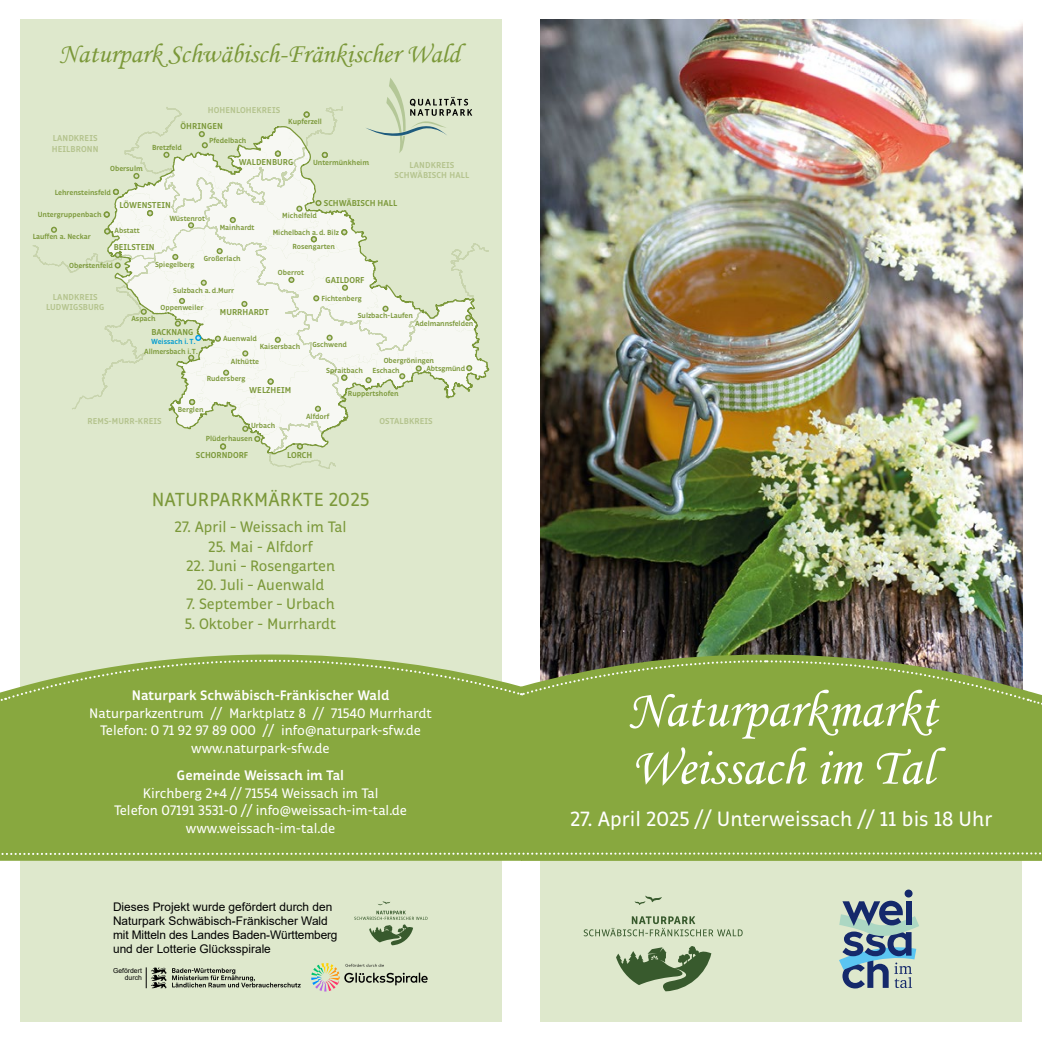
<style>
.page{position:relative;width:1042px;height:1042px;background:#fff}
.page>*{position:absolute;margin:0;border:0;box-sizing:border-box;transform-origin:0 0}
.t1{font:52.5px/57.8px "Monotype Corsiva SE";color:#fff}
.t2{font:27.12px "Monotype Corsiva SE";color:#7b9839}
.t3{font:21px "Respublika FY";color:#fff}
.t4{font:19.25px "Respublika FY";letter-spacing:.01em;color:#7b9839}
.t5{font:15.4px "Respublika FY";color:#7b9839}
.t6{font:14px/17.5px "Respublika FY";color:#fff;text-align:center}
.t7{font:700 14px "Respublika FY";color:#fff}
.t8{font:11.9px/14px "Arial";color:#000}
.t9{font:700 8.75px/10.5px "Respublika FY";letter-spacing:.01em;color:#b4c38d;text-align:center}
.t10{font:700 8.75px "Respublika FY";color:#7b9839}
.t11{font:700 7.52px "Respublika FY";color:#7b9839}
.t12{font:700 7.52px "Respublika FY";color:#009bcf}
.t13{font:6.83px/7.2px "Arial";color:#000;text-align:right}
</style>
<div class="page">
<img style="left:541px;top:20px;width:481px;height:634px">
<div style="left:541px;top:826px;width:481px;height:196px;background:#dee8cc"></div>
<div style="left:522px;top:654px;width:520px;height:207px;background:#88a83f"></div>
<div style="left:20px;top:20px;width:481px;height:1002px;background:#dee8cc"></div>
<div style="left:0;top:654px;width:522px;height:207px;background:#88a83f"></div>
<svg style="left:0;top:659px;width:1042px;height:50px;background:#91ab54"></svg>
<svg style="left:0;top:852px;width:1042px;height:3px;background:#a6be70"></svg>
<svg style="left:584px;top:895px;width:158px;height:96px"></svg>
<svg style="left:51px;top:227px;width:6px;height:6px"></svg>
<svg style="left:104px;top:78px;width:385px;height:376px"></svg>
<div style="left:904px;top:889px;width:8px;height:8px;background:#15296b;border-radius:50%"></div>
<svg style="left:839px;top:900px;width:80px;height:88px"></svg>
<svg style="left:354px;top:901px;width:73px;height:44px"></svg>
<svg style="left:172px;top:968px;width:129px;height:19px"></svg>
<svg style="left:146px;top:967px;width:20px;height:21px"></svg>
<svg style="left:311px;top:963px;width:117px;height:28px"></svg>
<h2 class="t2" style="left:59px;top:37px;width:402px">Naturpark Schwäbisch-Fränkischer Wald</h2>
<p class="t9" style="left:52px;top:133px;width:48px;text-align:left">LANDKREIS<br>HEILBRONN</p>
<p class="t9" style="left:208px;top:105px;width:74px">HOHENLOHEKREIS</p>
<p class="t10" style="left:180px;top:121px;width:44px">ÖHRINGEN</p>
<p class="t11" style="left:152px;top:143px;width:31px">Bretzfeld</p>
<p class="t11" style="left:209px;top:136px;width:39px">Pfedelbach</p>
<p class="t11" style="left:288px;top:116px;width:35px">Kupferzell</p>
<p class="t11" style="left:110px;top:164px;width:34px">Obersulm</p>
<p class="t10" style="left:120px;top:200px;width:53px">LÖWENSTEIN</p>
<p class="t11" style="left:55px;top:187px;width:58px">Lehrensteinsfeld</p>
<p class="t11" style="left:38px;top:210px;width:65px">Untergruppenbach</p>
<p class="t11" style="left:169px;top:214px;width:37px">Wüstenrot</p>
<p class="t11" style="left:33px;top:232px;width:60px">Lauffen a. Neckar</p>
<p class="t11" style="left:114px;top:226px;width:27px">Abstatt</p>
<p class="t10" style="left:114px;top:241px;width:42px">BEILSTEIN</p>
<p class="t10" style="left:239px;top:157px;width:56px">WALDENBURG</p>
<p class="t11" style="left:313px;top:157px;width:58px">Untermünkheim</p>
<p class="t9" style="left:395px;top:160px;width:76px">LANDKREIS<br>SCHWÄBISCH HALL</p>
<p class="t10" style="left:324px;top:197px;width:75px">SCHWÄBISCH HALL</p>
<p class="t11" style="left:220px;top:222px;width:36px">Mainhardt</p>
<p class="t11" style="left:282px;top:211px;width:36px">Michelfeld</p>
<p class="t11" style="left:292px;top:241px;width:44px">Rosengarten</p>
<p class="t11" style="left:273px;top:227px;width:68px">Michelbach a. d. Bilz</p>
<p class="t11" style="left:69px;top:261px;width:45px">Oberstenfeld</p>
<p class="t9" style="left:46px;top:292px;width:60px">LANDKREIS<br>LUDWIGSBURG</p>
<p class="t11" style="left:155px;top:260px;width:41px">Spiegelberg</p>
<p class="t11" style="left:204px;top:254px;width:38px">Großerlach</p>
<p class="t11" style="left:173px;top:285px;width:62px">Sulzbach a. d.Murr</p>
<p class="t11" style="left:278px;top:268px;width:28px">Oberrot</p>
<p class="t10" style="left:325px;top:274px;width:41px">GAILDORF</p>
<p class="t11" style="left:321px;top:293px;width:42px">Fichtenberg</p>
<p class="t11" style="left:160px;top:303px;width:44px">Oppenweiler</p>
<p class="t10" style="left:220px;top:306px;width:51px">MURRHARDT</p>
<p class="t11" style="left:358px;top:311px;width:57px">Sulzbach-Laufen</p>
<p class="t11" style="left:131px;top:314px;width:26px">Aspach</p>
<p class="t11" style="left:415px;top:319px;width:60px">Adelmannsfelden</p>
<p class="t11" style="left:426px;top:363px;width:40px">Abtsgmünd</p>
<p class="t10" style="left:151px;top:326px;width:44px">BACKNANG</p>
<p class="t11" style="left:144px;top:347px;width:55px">Allmersbach i. T.</p>
<p class="t12" style="left:151px;top:336px;width:46px">Weissach i. T.</p>
<p class="t11" style="left:223px;top:334px;width:35px">Auenwald</p>
<p class="t11" style="left:260px;top:341px;width:42px">Kaisersbach</p>
<p class="t11" style="left:312px;top:340px;width:36px">Gschwend</p>
<p class="t11" style="left:384px;top:356px;width:52px">Obergröningen</p>
<p class="t11" style="left:231px;top:357px;width:30px">Althütte</p>
<p class="t11" style="left:326px;top:366px;width:38px">Spraitbach</p>
<p class="t11" style="left:348px;top:388px;width:52px">Ruppertshofen</p>
<p class="t11" style="left:372px;top:366px;width:29px">Eschach</p>
<p class="t11" style="left:207px;top:374px;width:40px">Rudersberg</p>
<p class="t10" style="left:249px;top:385px;width:44px">WELZHEIM</p>
<p class="t11" style="left:178px;top:405px;width:27px">Berglen</p>
<p class="t11" style="left:306px;top:411px;width:25px">Alfdorf</p>
<p class="t10" style="left:287px;top:450px;width:27px">LORCH</p>
<p class="t9" style="left:87px;top:416px;width:76px">REMS-MURR-KREIS</p>
<p class="t9" style="left:379px;top:416px;width:55px">OSTALBKREIS</p>
<p class="t11" style="left:251px;top:420px;width:26px">Urbach</p>
<p class="t11" style="left:206px;top:434px;width:48px">Plüderhausen</p>
<p class="t10" style="left:196px;top:450px;width:54px">SCHORNDORF</p>
<h3 class="t4" style="left:152px;top:487px;width:219px">NATURPARKMÄRKTE 2025</h3>
<h3 class="t5" style="left:175px;top:518px;width:173px">27. April – Weissach im Tal</h3>
<h3 class="t5" style="left:208px;top:537px;width:106px">25. Mai - Alfdorf</h3>
<h3 class="t5" style="left:186px;top:556px;width:151px">22. Juni – Rosengarten</h3>
<h3 class="t5" style="left:197px;top:575px;width:129px">20. Juli – Auenwald</h3>
<h3 class="t5" style="left:186px;top:595px;width:150px">7. September – Urbach</h3>
<h3 class="t5" style="left:185px;top:614px;width:153px">5. Oktober - Murrhardt</h3>
<h3 class="t7" style="left:132px;top:687px;width:259px">Naturpark Schwäbisch-Fränkischer Wald</h3>
<h3 class="t6" style="left:89px;top:705px;width:344px">Naturparkzentrum // Marktplatz 8 // 71540 Murrhardt<br>Telefon: 0 71 92 97 89 000 // info@naturpark-sfw.de www.naturpark-sfw.de</h3>
<h3 class="t7" style="left:177px;top:767px;width:169px">Gemeinde Weissach im Tal</h3>
<h3 class="t6" style="left:114px;top:785px;width:295px">Kirchberg 2+4 // 71554 Weissach im Tal<br>Telefon 07191 3531-0 // info@weissach-im-tal.de www.weissach-im-tal.de</h3>
<h3 class="t8" style="left:113px;top:899px;width:226px">Dieses Projekt wurde gefördert durch den Naturpark Schwäbisch-Fränkischer Wald mit Mitteln des Landes Baden-Württemberg und der Lotterie Glücksspirale</h3>
<p class="t13" style="left:113px;top:967px;width:30px">Gefördert durch</p>
<h1 class="t1" style="left:627px;top:681px;width:311px">Naturparkmarkt<br>Weissach im Tal</h1>
<h3 class="t3" style="left:570px;top:807px;width:424px">27. April 2025 // Unterweissach // 11 bis 18 Uhr</h3>
</div>
